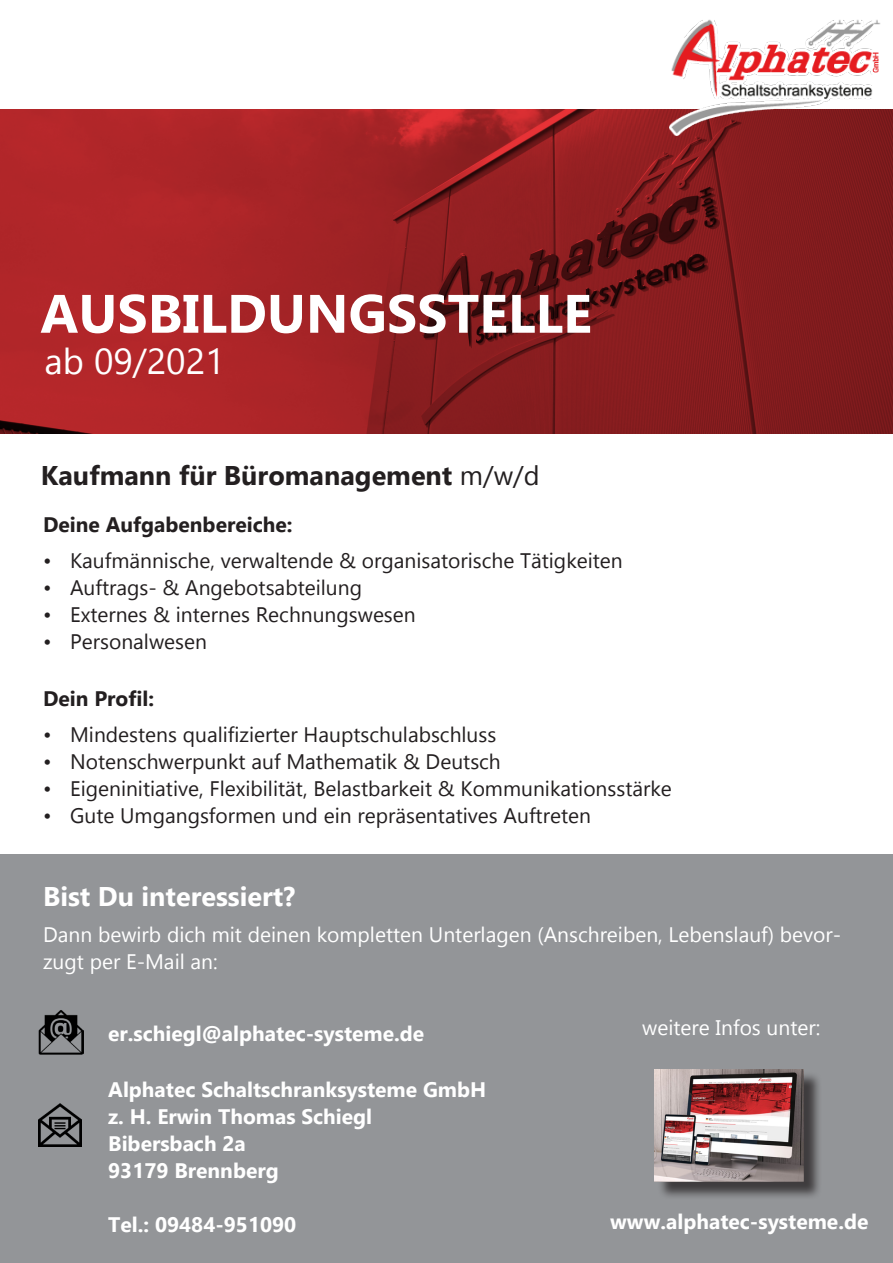
<style>
.page{position:relative;width:893px;height:1263px;background:#fff}
.page>*{position:absolute;margin:0;border:0;box-sizing:border-box;transform-origin:0 0}
.t1{font:700 54px "Gadugi";color:#fff}
.t2{font:36px "Gadugi";color:#fff}
.t3{font:700 27px "Gadugi";color:#231f20}
.t4{font:700 27px "Gadugi";color:#fff}
.t5{font:21px "Gadugi";color:#231f20}
.t6{font:700 21px "Gadugi";color:#fff}
.t7{font:21px/27px "Gadugi";color:#fff}
.t8{font:700 21px "Gadugi";color:#231f20}
.s1{font-weight:400}
</style>
<div class="page">
<img style="left:0;top:110px;width:893px;height:324px">
<img style="left:670px;top:19px;width:212px;height:117px">
<div style="left:0;top:854px;width:893px;height:409px;background:#939598"></div>
<div style="left:657px;top:1071px;width:165px;height:129px;background:#231f20;opacity:.75"></div>
<img style="left:655px;top:1069px;width:148px;height:112px">
<img style="left:38px;top:1010px;width:45px;height:44px">
<img style="left:38px;top:1103px;width:43px;height:43px">
<p class="t1" style="left:40px;top:281px;width:553px">AUSBILDUNGSSTELLE</p>
<p class="t2" style="left:45px;top:339px;width:181px">ab 09/2021</p>
<p class="t3" style="left:41px;top:459px;width:500px">Kaufmann für Büromanagement <span class="s1">m/w/d</span></p>
<p class="t8" style="left:43px;top:512px;width:251px">Deine Aufgabenbereiche:</p>
<p class="t5" style="left:43px;top:548px;width:581px">• Kaufmännische, verwaltende &amp; organisatorische Tätigkeiten</p>
<p class="t5" style="left:43px;top:575px;width:321px">• Auftrags- &amp; Angebotsabteilung</p>
<p class="t5" style="left:43px;top:602px;width:374px">• Externes &amp; internes Rechnungswesen</p>
<p class="t5" style="left:43px;top:629px;width:165px">• Personalwesen</p>
<p class="t8" style="left:43px;top:686px;width:113px">Dein Profil:</p>
<p class="t5" style="left:43px;top:722px;width:455px">• Mindestens qualifizierter Hauptschulabschluss</p>
<p class="t5" style="left:43px;top:749px;width:459px">• Notenschwerpunkt auf Mathematik &amp; Deutsch</p>
<p class="t5" style="left:43px;top:776px;width:630px">• Eigeninitiative, Flexibilität, Belastbarkeit &amp; Kommunikationsstärke</p>
<p class="t5" style="left:43px;top:803px;width:549px">• Gute Umgangsformen und ein repräsentatives Auftreten</p>
<p class="t4" style="left:43px;top:880px;width:254px">Bist Du interessiert?</p>
<p class="t7" style="left:43px;top:921px;width:800px">Dann bewirb dich mit deinen kompletten Unterlagen (Anschreiben, Lebenslauf) bevor&shy;zugt per E-Mail an:</p>
<p class="t6" style="left:108px;top:1020px;width:317px">er.schiegl@alphatec-systeme.de</p>
<p class="t6" style="left:108px;top:1076px;width:380px">Alphatec Schaltschranksysteme GmbH</p>
<p class="t6" style="left:108px;top:1103px;width:265px">z. H. Erwin Thomas Schiegl</p>
<p class="t6" style="left:108px;top:1130px;width:139px">Bibersbach 2a</p>
<p class="t6" style="left:108px;top:1157px;width:172px">93179 Brennberg</p>
<p class="t6" style="left:108px;top:1211px;width:190px">Tel.: 09484-951090</p>
<p class="t7" style="left:642px;top:1014px;width:180px">weitere Infos unter:</p>
<p class="t6" style="left:610px;top:1209px;width:260px">www.alphatec-systeme.de</p>
</div>
